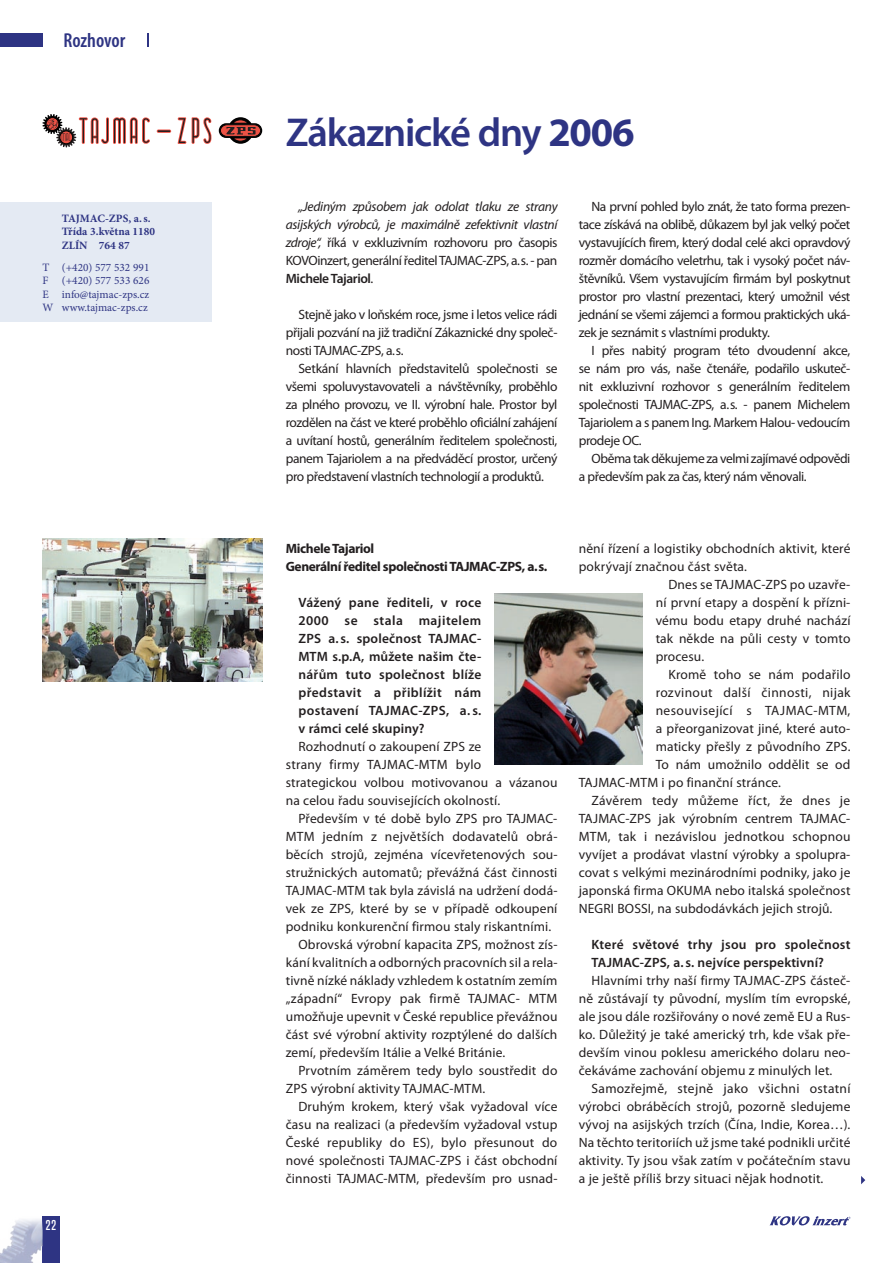
<style>
.page{position:relative;width:893px;height:1263px;background:#fff}
.page>*{position:absolute;margin:0;border:0;box-sizing:border-box;transform-origin:0 0}
.t1{font:600 40.5px "Myriad Pro";letter-spacing:-.03em;color:#2e3483}
.t2{font:600 condensed 20.25px "Myriad Pro";color:#2e3483}
.t3{font:500 condensed 15px "Accius TEE";color:#fff}
.t4{font:13.5px/18px "Myriad Pro";letter-spacing:.01em;color:#231f20;text-align:justify}
.t5{font:600 13.5px/18px "Myriad Pro";letter-spacing:.015em;color:#231f20;text-align:justify}
.t6{font:italic 13.5px/18px "Myriad Pro";letter-spacing:-.025em;color:#231f20;text-align:justify}
.t7{font:13.5px/18px "Myriad Pro";letter-spacing:-.03em;color:#231f20}
.t8{font:700 13.5px/18px "Myriad Pro";letter-spacing:-.03em;color:#231f20}
.t9{font:13.5px "Myriad Pro";letter-spacing:.03em;color:#231f20}
.t10{font:11.25px/13.5px "Minion Pro";color:#2e3483;text-align:justify}
.t11{font:700 11.25px/13.5px "Minion Pro";color:#2e3483}
.s1{font-weight:700}
.s2{font-style:normal}
.s3{font-weight:600;font-style:normal}
</style>
<div class="page">
<svg style="left:861px;top:1176px;width:4px;height:8px"></svg>
<div style="left:43px;top:1216px;width:17px;height:47px;background:#2e3483"></div>
<img style="left:0;top:1216px;width:43px;height:47px">
<svg style="left:770px;top:1216px;width:80px;height:9px"></svg>
<svg style="left:147px;top:33px;width:1px;height:14px"></svg>
<div style="left:0;top:33px;width:43px;height:14px;background:#2e3483"></div>
<div style="left:0;top:203px;width:212px;height:119px;background:#e4eaf3"></div>
<svg style="left:157px;top:129px;width:14px;height:4px"></svg>
<svg style="left:178px;top:117px;width:8px;height:27px"></svg>
<svg style="left:192px;top:117px;width:20px;height:27px"></svg>
<svg style="left:219px;top:117px;width:43px;height:27px"></svg>
<svg style="left:43px;top:114px;width:107px;height:33px"></svg>
<img style="left:43px;top:539px;width:219px;height:143px">
<img style="left:494px;top:593px;width:149px;height:171px">
<h2 class="t2" style="left:63px;top:28px;width:63px">Rozhovor</h2>
<p class="t11" style="left:62px;top:211px;width:95px">TAJMAC-ZPS, a.s.<br>Třída 3.května 1180<br>ZLÍN 764 87</p>
<p class="t10" style="left:42px;top:260px;width:109px">T (+420) 577 532 991<br>F (+420) 577 533 626<br>E info@tajmac-zps.cz W www.tajmac-zps.cz</p>
<p class="t3" style="left:46px;top:1217px;width:13px">22</p>
<h1 class="t1" style="left:286px;top:107px;width:350px">Zákaznické dny <span class="s1">2006</span></h1>
<p class="t6" style="left:286px;top:197px;width:273px;text-indent:13px">„Jediným způsobem jak odolat tlaku ze strany asijských výrobců, je maximálně zefektivnit vlastní zdroje“, <span class="s2">říká v exkluzivním rozhovoru pro časopis KOVOinzert, generální ředitel TAJMAC-ZPS, a.s. - pan </span><span class="s3">Michele Tajariol</span><span class="s2">.</span></p>
<p class="t4" style="left:286px;top:305px;width:273px;text-indent:13px">Stejně jako v loňském roce, jsme i letos velice rádi přijali pozvání na již tradiční Zákaznické dny společ&shy;nosti TAJMAC-ZPS, a.s.</p>
<p class="t4" style="left:286px;top:359px;width:273px;text-indent:13px">Setkání hlavních představitelů společnosti se všemi spoluvystavovateli a návštěvníky, proběhlo za plného provozu, ve II. výrobní hale. Prostor byl rozdělen na část ve které proběhlo oficiální zahájení a uvítaní hostů, generálním ředitelem společnosti, panem Tajariolem a na předváděcí prostor, určený pro představení vlastních technologií a produktů.</p>
<p class="t4" style="left:579px;top:197px;width:273px;text-indent:13px">Na první pohled bylo znát, že tato forma prezen&shy;tace získává na oblibě, důkazem byl jak velký počet vystavujících firem, který dodal celé akci opravdový rozměr domácího veletrhu, tak i vysoký počet náv&shy;štěvníků. Všem vystavujícím firmám byl poskytnut prostor pro vlastní prezentaci, který umožnil vést jednání se všemi zájemci a formou praktických uká&shy;zek je seznámit s vlastními produkty.</p>
<p class="t4" style="left:579px;top:341px;width:273px;text-indent:13px">I přes nabitý program této dvoudenní akce, se nám pro vás, naše čtenáře, podařilo uskuteč&shy;nit exkluzivní rozhovor s generálním ředitelem společnosti TAJMAC-ZPS, a.s. - panem Michelem Tajariolem a s panem Ing. Markem Halou- vedoucím prodeje OC.</p>
<p class="t7" style="left:579px;top:449px;width:273px;text-indent:13px">Oběma tak děkujeme za velmi zajímavé odpovědi a především pak za čas, který nám věnovali.</p>
<p class="t8" style="left:286px;top:539px;width:263px">Michele Tajariol<br>Generální ředitel společnosti TAJMAC-ZPS, a.s.</p>
<p class="t5" style="left:298px;top:593px;width:184px">Vážený pane řediteli, v roce 2000 se stala majitelem ZPS a. s. společnost TAJMAC-MTM s.p.A, můžete našim čte&shy;nářům tuto společnost blíže představit a přiblížit nám postavení TAJMAC-ZPS, a. s. v rámci celé skupiny?</p>
<p class="t4" style="left:286px;top:737px;width:273px;text-align:left;text-indent:13px">Rozhodnutí o zakoupení ZPS ze<br>strany firmy TAJMAC-MTM bylo<br>strategickou volbou motivovanou a vázanou na celou řadu souvisejících okolností.</p>
<p class="t4" style="left:298px;top:809px;width:260px">Především v té době bylo ZPS pro TAJMAC-</p>
<p class="t4" style="left:286px;top:827px;width:273px">MTM jedním z největších dodavatelů obrá-</p>
<p class="t4" style="left:286px;top:845px;width:273px">běcích strojů, zejména vícevřetenových sou-</p>
<p class="t4" style="left:286px;top:863px;width:273px">stružnických automatů; převážná část činnosti</p>
<p class="t4" style="left:286px;top:881px;width:273px">TAJMAC-MTM tak byla závislá na udržení dodá-</p>
<p class="t4" style="left:286px;top:899px;width:273px">vek ze ZPS, které by se v případě odkoupení</p>
<p class="t4" style="left:286px;top:917px;width:267px">podniku konkurenční firmou staly riskantními.</p>
<p class="t4" style="left:298px;top:935px;width:260px">Obrovská výrobní kapacita ZPS, možnost zís-</p>
<p class="t4" style="left:286px;top:953px;width:273px">kání kvalitních a odborných pracovních sil a rela-</p>
<p class="t4" style="left:286px;top:971px;width:273px">tivně nízké náklady vzhledem k ostatním zemím</p>
<p class="t4" style="left:286px;top:989px;width:273px">„západní“ Evropy pak firmě TAJMAC- MTM</p>
<p class="t4" style="left:286px;top:1007px;width:273px">umožňuje upevnit v České republice převážnou</p>
<p class="t4" style="left:286px;top:1025px;width:273px">část své výrobní aktivity rozptýlené do dalších</p>
<p class="t4" style="left:286px;top:1043px;width:221px">zemí, především Itálie a Velké Británie.</p>
<p class="t4" style="left:298px;top:1061px;width:260px">Prvotním záměrem tedy bylo soustředit do</p>
<p class="t4" style="left:286px;top:1079px;width:201px">ZPS výrobní aktivity TAJMAC-MTM.</p>
<p class="t4" style="left:298px;top:1097px;width:260px">Druhým krokem, který však vyžadoval více</p>
<p class="t4" style="left:286px;top:1115px;width:273px">času na realizaci (a především vyžadoval vstup</p>
<p class="t4" style="left:286px;top:1133px;width:273px">České republiky do ES), bylo přesunout do</p>
<p class="t4" style="left:286px;top:1151px;width:273px">nové společnosti TAJMAC-ZPS i část obchodní</p>
<p class="t4" style="left:286px;top:1169px;width:273px">činnosti TAJMAC-MTM, především pro usnad-</p>
<p class="t4" style="left:579px;top:539px;width:273px">nění řízení a logistiky obchodních aktivit, které</p>
<p class="t4" style="left:579px;top:557px;width:170px">pokrývají značnou část světa.</p>
<p class="t4" style="left:668px;top:575px;width:183px">Dnes se TAJMAC-ZPS po uzavře-</p>
<p class="t4" style="left:656px;top:593px;width:196px">ní první etapy a dospění k přízni-</p>
<p class="t4" style="left:656px;top:611px;width:196px">vému bodu etapy druhé nachází</p>
<p class="t4" style="left:656px;top:629px;width:196px">tak někde na půli cesty v tomto</p>
<p class="t4" style="left:656px;top:647px;width:50px">procesu.</p>
<p class="t4" style="left:668px;top:665px;width:184px">Kromě toho se nám podařilo</p>
<p class="t4" style="left:656px;top:683px;width:196px">rozvinout další činnosti, nijak</p>
<p class="t9" style="left:656px;top:702px;width:196px">nesouvisející s TAJMAC-MTM,</p>
<p class="t4" style="left:656px;top:719px;width:196px">a přeorganizovat jiné, které auto-</p>
<p class="t4" style="left:656px;top:737px;width:196px">maticky přešly z původního ZPS.</p>
<p class="t4" style="left:656px;top:755px;width:196px">To nám umožnilo oddělit se od</p>
<p class="t4" style="left:579px;top:773px;width:204px">TAJMAC-MTM i po finanční stránce.</p>
<p class="t4" style="left:591px;top:791px;width:260px">Závěrem tedy můžeme říct, že dnes je</p>
<p class="t4" style="left:579px;top:809px;width:273px">TAJMAC-ZPS jak výrobním centrem TAJMAC-</p>
<p class="t4" style="left:579px;top:827px;width:273px">MTM, tak i nezávislou jednotkou schopnou</p>
<p class="t4" style="left:579px;top:845px;width:273px">vyvíjet a prodávat vlastní výrobky a spolupra-</p>
<p class="t4" style="left:579px;top:863px;width:273px">covat s velkými mezinárodními podniky, jako je</p>
<p class="t4" style="left:579px;top:881px;width:273px">japonská firma OKUMA nebo italská společnost</p>
<p class="t4" style="left:579px;top:899px;width:255px">NEGRI BOSSI, na subdodávkách jejich strojů.</p>
<p class="t5" style="left:591px;top:935px;width:261px">Které světové trhy jsou pro společnost<br>TAJMAC-ZPS, a. s. nejvíce perspektivní?</p>
<p class="t4" style="left:579px;top:971px;width:273px;text-indent:13px">Hlavními trhy naší firmy TAJMAC-ZPS částeč&shy;ně zůstávají ty původní, myslím tím evropské, ale jsou dále rozšiřovány o nové země EU a Rus&shy;ko. Důležitý je také americký trh, kde však pře&shy;devším vinou poklesu amerického dolaru neo&shy;čekáváme zachování objemu z minulých let.</p>
<p class="t4" style="left:579px;top:1079px;width:273px;text-indent:13px">Samozřejmě, stejně jako všichni ostatní výrobci obráběcích strojů, pozorně sledujeme vývoj na asijských trzích (Čína, Indie, Korea…).<br>Na těchto teritoriích už jsme také podnikli určité aktivity. Ty jsou však zatím v počátečním stavu a je ještě příliš brzy situaci nějak hodnotit.</p>
</div>
